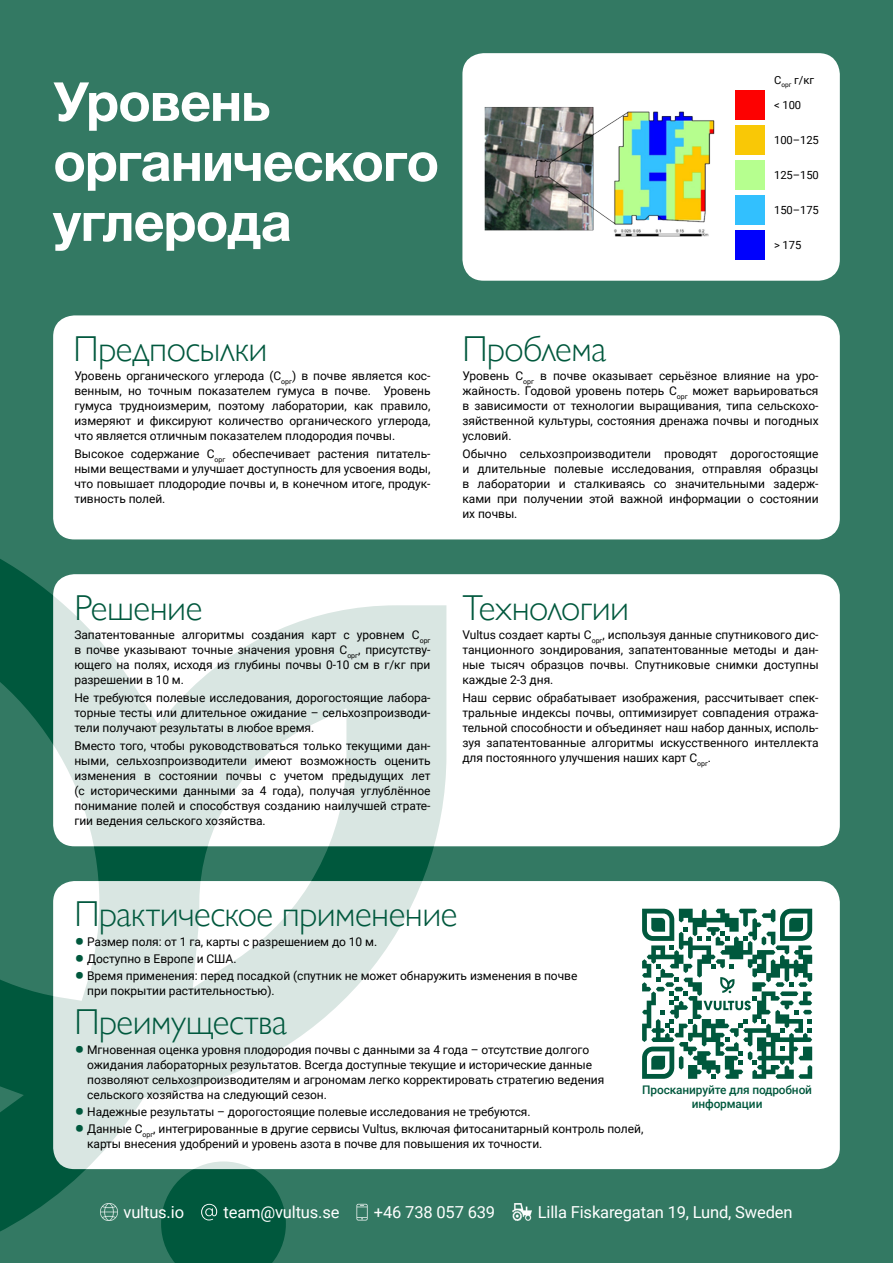
<style>
.page{position:relative;width:893px;height:1263px;background:#337963}
.page>*{position:absolute;margin:0;border:0;box-sizing:border-box;transform-origin:0 0}
.t1{font:700 54px/60px "Helvetica Neue Cyr";letter-spacing:-.02em;color:#fff}
.t2{font:300 36px "Gill Sans Nova";letter-spacing:-.015em;color:#00583d}
.t3{font:16.5px "Roboto";letter-spacing:-.01em;color:#fff}
.t4{font:12px/15px "Roboto";letter-spacing:-.005em;color:#000;text-align:justify}
.t5{font:500 11.85px/14.1px "Roboto";letter-spacing:-.01em;color:#00583d;text-align:center}
.t6{font:11.25px "Roboto";letter-spacing:-.005em;color:#000}
.s1{font-weight:900;font-size:27px;color:#00583d}
</style>
<div class="page">
<div style="left:53px;top:315px;width:787px;height:224px;background:#fff;border-radius:21px"></div>
<div style="left:53px;top:574px;width:787px;height:272px;background:#fff;border-radius:21px"></div>
<div style="left:53px;top:881px;width:787px;height:288px;background:#fff;border-radius:21px"></div>
<svg style="left:0;top:506px;width:446px;height:726px"></svg>
<img style="left:101px;top:1204px;width:16px;height:16px">
<img style="left:512px;top:1204px;width:19px;height:16px">
<svg style="left:161px;top:1161px;width:125px;height:102px"></svg>
<svg style="left:356px;top:1204px;width:12px;height:16px"></svg>
<div style="left:462px;top:53px;width:378px;height:228px;background:#fff;border-radius:21px"></div>
<img style="left:484px;top:107px;width:231px;height:130px">
<div style="left:735px;top:90px;width:29px;height:29px;background:#fd0101"></div>
<div style="left:735px;top:125px;width:29px;height:29px;background:#f9c806"></div>
<div style="left:735px;top:160px;width:29px;height:29px;background:#b6ff8f"></div>
<div style="left:735px;top:195px;width:29px;height:29px;background:#32c0fe"></div>
<div style="left:735px;top:230px;width:29px;height:29px;background:#0001fd"></div>
<svg style="left:642px;top:909px;width:170px;height:170px"></svg>
<h1 class="t1" style="left:53px;top:72px;width:388px">Уровень органического углерода</h1>
<p class="t6" style="left:774px;top:72px;width:41px">С<sub>орг</sub> г/кг</p>
<p class="t6" style="left:774px;top:97px;width:29px">&lt; 100</p>
<p class="t6" style="left:774px;top:132px;width:46px">100–125</p>
<p class="t6" style="left:774px;top:167px;width:46px">125–150</p>
<p class="t6" style="left:774px;top:202px;width:46px">150–175</p>
<p class="t6" style="left:774px;top:237px;width:29px">&gt; 175</p>
<h2 class="t2" style="left:74px;top:327px;width:195px">Предпосылки</h2>
<p class="t4" style="left:74px;top:368px;width:358px">Уровень органического углерода (С<sub>орг</sub>) в почве является кос&shy;венным, но точным показателем гумуса в почве. Уровень гумуса трудноизмерим, поэтому лаборатории, как правило, измеряют и фиксируют количество органического углерода, что является отличным показателем плодородия почвы.</p>
<p class="t4" style="left:74px;top:446px;width:358px">Высокое содержание С<sub>орг</sub> обеспечивает растения питатель&shy;ными веществами и улучшает доступность для усвоения воды, что повышает плодородие почвы и, в конечном итоге, продук&shy;тивность полей.</p>
<h2 class="t2" style="left:74px;top:585px;width:129px">Решение</h2>
<p class="t4" style="left:74px;top:627px;width:358px">Запатентованные алгоритмы создания карт с уровнем С<sub>орг </sub>в почве указывают точные значения уровня С<sub>орг</sub>, присутству&shy;ющего на полях, исходя из глубины почвы 0-10 см в г/кг при разрешении в 10 м.</p>
<p class="t4" style="left:74px;top:690px;width:358px">Не требуются полевые исследования, дорогостоящие лабора&shy;торные тесты или длительное ожидание – сельхозпроизводи&shy;тели получают результаты в любое время.</p>
<p class="t4" style="left:74px;top:737px;width:358px">Вместо того, чтобы руководствоваться только текущими дан&shy;ными, сельхозпроизводители имеют возможность оценить изменения в состоянии почвы с учетом предыдущих лет (с историческими данными за 4 года), получая углублённое понимание полей и способствуя созданию наилучшей страте&shy;гии ведения сельского хозяйства.</p>
<h2 class="t2" style="left:462px;top:327px;width:145px">Проблема</h2>
<p class="t4" style="left:462px;top:368px;width:358px">Уровень С<sub>орг</sub> в почве оказывает серьёзное влияние на уро&shy;жайность. Годовой уровень потерь С<sub>орг</sub> может варьироваться в зависимости от технологии выращивания, типа сельскохо&shy;зяйственной культуры, состояния дренажа почвы и погодных условий.</p>
<p class="t4" style="left:462px;top:446px;width:358px">Обычно сельхозпроизводители проводят дорогостоящие и длительные полевые исследования, отправляя образцы в лаборатории и сталкиваясь со значительными задерж&shy;ками при получении этой важной информации о состоянии их почвы.</p>
<h2 class="t2" style="left:462px;top:585px;width:168px">Технологии</h2>
<p class="t4" style="left:462px;top:627px;width:358px">Vultus создает карты С<sub>орг</sub>, используя данные спутникового дис&shy;танционного зондирования, запатентованные методы и дан&shy;ные тысяч образцов почвы. Спутниковые снимки доступны каждые 2-3 дня.</p>
<p class="t4" style="left:462px;top:690px;width:358px">Наш сервис обрабатывает изображения, рассчитывает спек&shy;тральные индексы почвы, оптимизирует совпадения отража&shy;тельной способности и объединяет наш набор данных, исполь&shy;зуя запатентованные алгоритмы искусственного интеллекта для постоянного улучшения наших карт С<sub>орг</sub>.</p>
<h2 class="t2" style="left:74px;top:892px;width:384px">Практическое применение</h2>
<p class="t4" style="left:74px;top:933px;width:304px"><span class="s1">•</span> Размер поля: от 1 га, карты с разрешением до 10 м.</p>
<p class="t4" style="left:74px;top:950px;width:164px"><span class="s1">•</span> Доступно в Европе и США.</p>
<p class="t4" style="left:87px;top:968px;width:492px;text-indent:-13px"><span class="s1">•</span> Время применения: перед посадкой (спутник не может обнаружить изменения в почве при покрытии растительностью).</p>
<h2 class="t2" style="left:74px;top:1000px;width:214px">Преимущества</h2>
<p class="t4" style="left:87px;top:1041px;width:519px;text-align:left;text-indent:-13px"><span class="s1">•</span> Мгновенная оценка уровня плодородия почвы с данными за 4 года – отсутствие долгого ожидания лабораторных результатов. Всегда доступные текущие и исторические данные позволяют сельхозпроизводителям и агрономам легко корректировать стратегию ведения сельского хозяйства на следующий сезон.</p>
<p class="t4" style="left:74px;top:1103px;width:458px"><span class="s1">•</span> Надежные результаты – дорогостоящие полевые исследования не требуются.</p>
<p class="t4" style="left:87px;top:1120px;width:558px;text-indent:-13px"><span class="s1">•</span> Данные С<sub>орг</sub>, интегрированные в другие сервисы Vultus, включая фитосанитарный контроль полей, карты внесения удобрений и уровень азота в почве для повышения их точности.</p>
<p class="t5" style="left:642px;top:1082px;width:171px">Просканируйте для подробной информации</p>
<h3 class="t3" style="left:124px;top:1201px;width:62px">vultus.io</h3>
<h3 class="t3" style="left:224px;top:1201px;width:117px">team@vultus.se</h3>
<h3 class="t3" style="left:374px;top:1201px;width:123px">+46 738 057 639</h3>
<h3 class="t3" style="left:538px;top:1201px;width:256px">Lilla Fiskaregatan 19, Lund, Sweden</h3>
</div>
